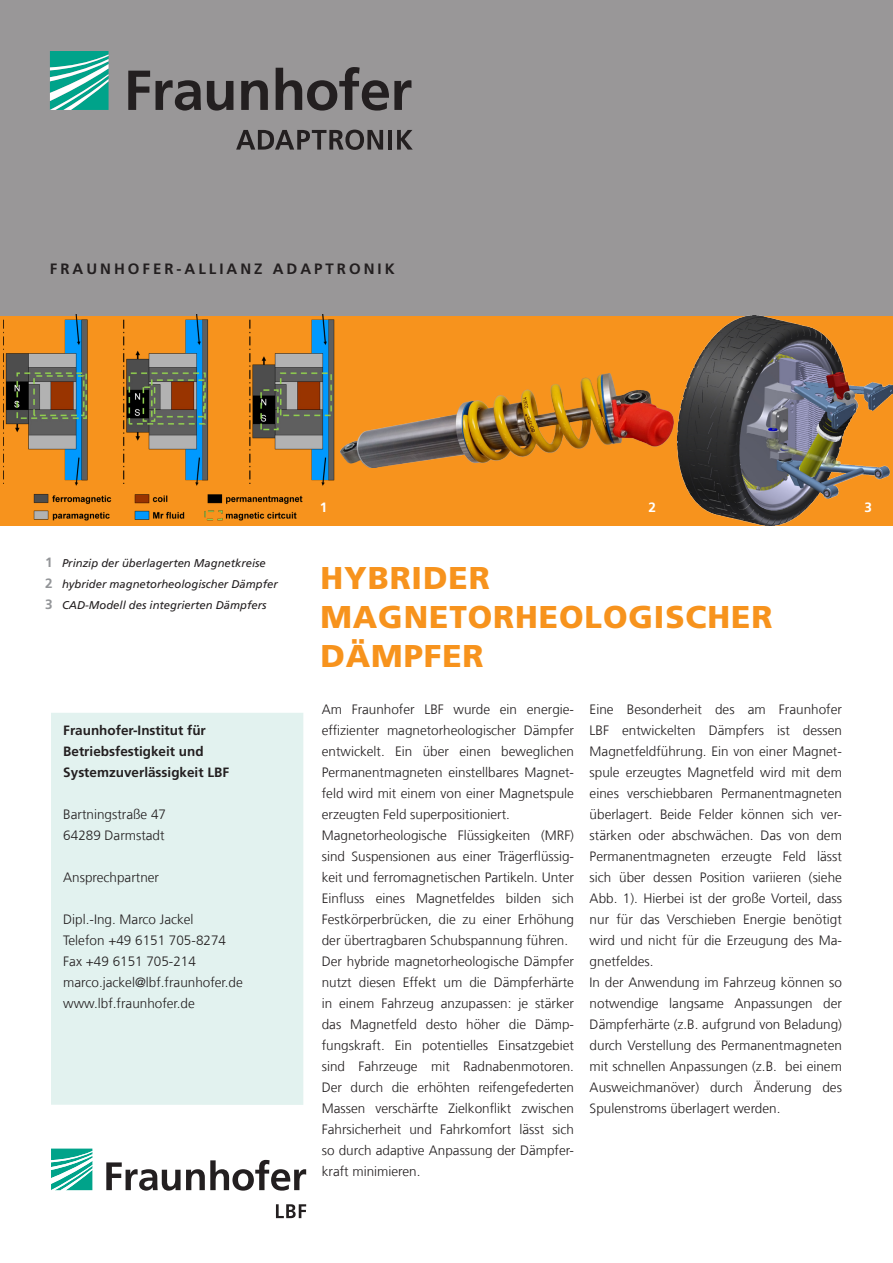
<style>
.page{position:relative;width:893px;height:1263px;background:#fff}
.page>*{position:absolute;margin:0;border:0;box-sizing:border-box;transform-origin:0 0}
._00_Titel{font:900 31.5px/39px "Frutiger LT Com";letter-spacing:.03em;color:#f7931d}
._10_Institutsname{font:700 15px "Frutiger LT Com";letter-spacing:.2em;color:#231f20}
._06_Fließtext{font:300 13.5px/21px "Frutiger LT Com";color:#231f20;text-align:justify}
._07_Zwischenüberschr{font:700 13.5px "Frutiger LT Com";color:#231f20}
.t1{font:700 13.5px "Frutiger LT Com";color:#fff}
._05_Marginalie_Bildu{font:italic 11.25px "Frutiger LT Com";color:#231f20}
.s1{font-weight:700;font-style:normal;font-size:13.5px;color:#939598}
</style>
<div class="page">
<div style="left:0;top:315px;width:893px;height:210px;background:#f7931d"></div>
<div style="left:0;top:0;width:893px;height:315px;background:#999798"></div>
<div style="left:51px;top:713px;width:252px;height:392px;background:#e2f2ef"></div>
<svg style="left:50px;top:51px;width:59px;height:59px;background:#4abba9"></svg>
<svg style="left:128px;top:67px;width:283px;height:44px"></svg>
<svg style="left:236px;top:130px;width:147px;height:20px"></svg>
<hr style="left:388px;top:130px;width:4px;height:20px;background:#231f20">
<svg style="left:397px;top:130px;width:16px;height:20px"></svg>
<svg style="left:51px;top:1148px;width:41px;height:42px"></svg>
<svg style="left:106px;top:1160px;width:200px;height:30px"></svg>
<svg style="left:276px;top:1204px;width:30px;height:14px"></svg>
<img style="left:340px;top:373px;width:333px;height:94px">
<img style="left:677px;top:315px;width:216px;height:210px">
<img style="left:3px;top:315px;width:331px;height:206px">
<p class="_10_Institutsname" style="left:50px;top:260px;width:346px">FRAUNHOFER-ALLIANZ ADAPTRONIK</p>
<p class="_05_Marginalie_Bildu" style="left:45px;top:557px;width:222px"><span class="s1">1</span> Prinzip der überlagerten Magnetkreise</p>
<p class="_05_Marginalie_Bildu" style="left:45px;top:578px;width:234px"><span class="s1">2</span> hybrider magnetorheologischer Dämpfer</p>
<p class="_05_Marginalie_Bildu" style="left:45px;top:599px;width:223px"><span class="s1">3</span> CAD-Modell des integrierten Dämpfers</p>
<p class="_07_Zwischenüberschr" style="left:63px;top:722px;width:144px">Fraunhofer-Institut für</p>
<p class="_07_Zwischenüberschr" style="left:63px;top:743px;width:142px">Betriebsfestigkeit und</p>
<p class="_07_Zwischenüberschr" style="left:63px;top:764px;width:167px">Systemzuverlässigkeit LBF</p>
<p class="_06_Fließtext" style="left:63px;top:804px;width:104px">Bartningstraße 47</p>
<p class="_06_Fließtext" style="left:63px;top:825px;width:103px">64289 Darmstadt</p>
<p class="_06_Fließtext" style="left:63px;top:867px;width:97px">Ansprechpartner</p>
<p class="_06_Fließtext" style="left:63px;top:909px;width:132px">Dipl.-Ing. Marco Jackel</p>
<p class="_06_Fließtext" style="left:63px;top:930px;width:164px">Telefon +49 6151 705-8274</p>
<p class="_06_Fließtext" style="left:63px;top:951px;width:134px">Fax +49 6151 705-214</p>
<p class="_06_Fließtext" style="left:63px;top:972px;width:181px">marco.jackel@lbf.fraunhofer.de</p>
<p class="_06_Fließtext" style="left:63px;top:993px;width:133px">www.lbf.fraunhofer.de</p>
<p class="t1" style="left:320px;top:499px;width:9px">1</p>
<p class="t1" style="left:648px;top:499px;width:9px">2</p>
<p class="t1" style="left:865px;top:499px;width:9px">3</p>
<p class="_00_Titel" style="left:320px;top:558px;width:454px">HYBRIDER<br>MAGNETORHEOLOGISCHER</p>
<p class="_00_Titel" style="left:320px;top:636px;width:165px">DÄMPFER</p>
<p class="_06_Fließtext" style="left:322px;top:699px;width:254px">Am Fraunhofer LBF wurde ein energie&shy;effizienter magnetorheologischer Dämpfer entwickelt. Ein über einen beweglichen Permanentmagneten einstellbares Magnet&shy;feld wird mit einem von einer Magnetspule erzeugten Feld superpositioniert.</p>
<p class="_06_Fließtext" style="left:322px;top:825px;width:254px">Magnetorheologische Flüssigkeiten (MRF) sind Suspensionen aus einer Trägerflüssig&shy;keit und ferromagnetischen Partikeln. Unter Einfluss eines Magnetfeldes bilden sich Festkörperbrücken, die zu einer Erhöhung der übertragbaren Schubspannung führen.</p>
<p class="_06_Fließtext" style="left:322px;top:951px;width:254px">Der hybride magnetorheologische Dämpfer nutzt diesen Effekt um die Dämpferhärte in einem Fahrzeug anzupassen: je stärker das Magnetfeld desto höher die Dämp&shy;fungskraft. Ein potentielles Einsatzgebiet sind Fahrzeuge mit Radnabenmotoren.<br>Der durch die erhöhten reifengefederten Massen verschärfte Zielkonflikt zwischen Fahrsicherheit und Fahrkomfort lässt sich so durch adaptive Anpassung der Dämpfer&shy;kraft minimieren.</p>
<p class="_06_Fließtext" style="left:590px;top:699px;width:254px">Eine Besonderheit des am Fraunhofer LBF entwickelten Dämpfers ist dessen Magnetfeldführung. Ein von einer Magnet&shy;spule erzeugtes Magnetfeld wird mit dem eines verschiebbaren Permanentmagneten überlagert. Beide Felder können sich ver&shy;stärken oder abschwächen. Das von dem Permanentmagneten erzeugte Feld lässt sich über dessen Position variieren (siehe Abb. 1). Hierbei ist der große Vorteil, dass nur für das Verschieben Energie benötigt wird und nicht für die Erzeugung des Ma&shy;gnetfeldes.</p>
<p class="_06_Fließtext" style="left:590px;top:972px;width:254px">In der Anwendung im Fahrzeug können so notwendige langsame Anpassungen der Dämpferhärte (z.B. aufgrund von Beladung) durch Verstellung des Permanentmagneten mit schnellen Anpassungen (z.B. bei einem Ausweichmanöver) durch Änderung des Spulenstroms überlagert werden.</p>
</div>
